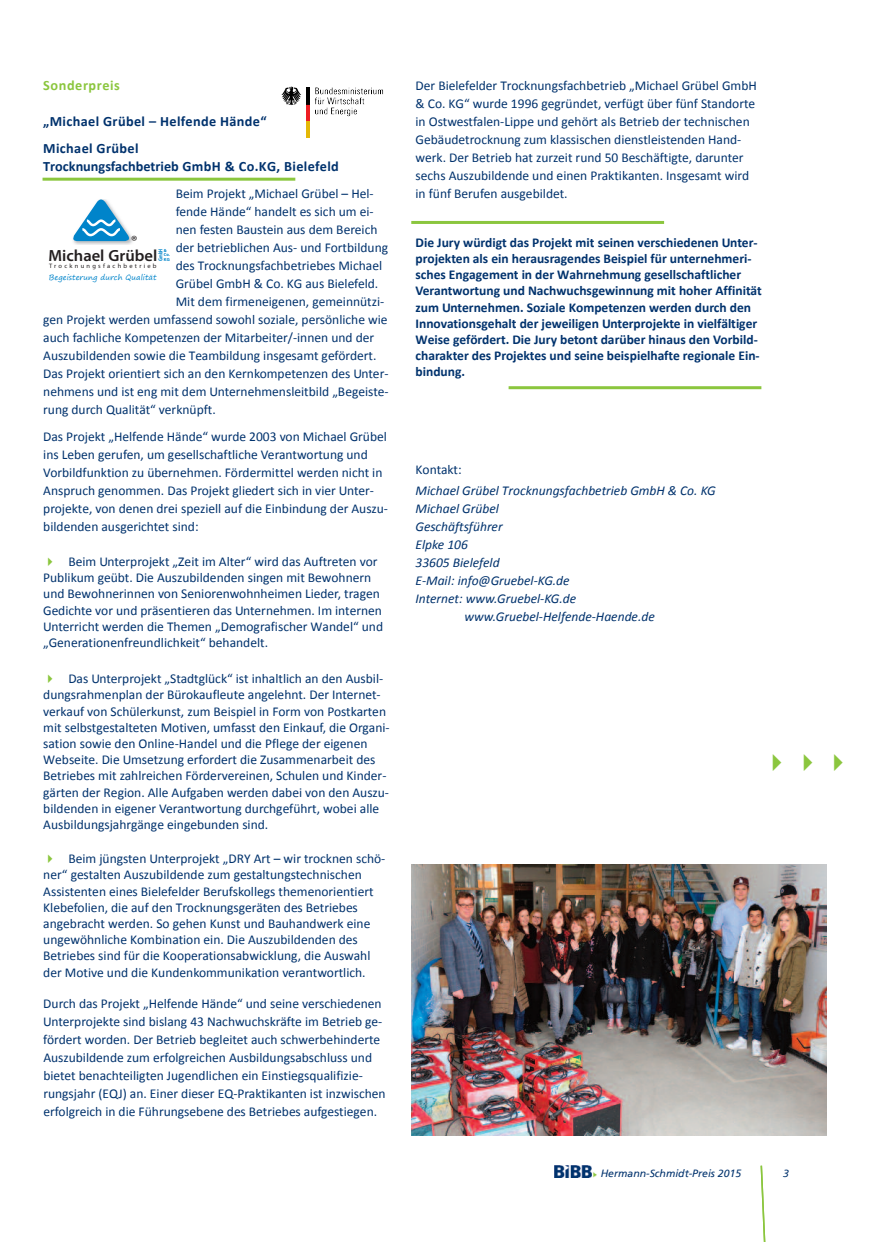
<style>
.page{position:relative;width:872px;height:1242px;background:#fff}
.page>*{position:absolute;margin:0;border:0;box-sizing:border-box;transform-origin:0 0}
.t1{font:27px "Webdings";color:#8bc63e}
.t2{font:600 16.2px "Myriad Pro";color:#231f20}
.t3{font:15px "Myriad Pro";color:#231f20}
.t4{font:700 14.25px/27px "Calibri";letter-spacing:.025em;color:#00326d}
.t5{font:700 14.25px "Calibri";color:#00326d}
.t6{font:700 14.25px "Calibri";letter-spacing:.04em;color:#8bc63e}
.t7{font:13.5px/16.2px "Calibri";color:#00326d}
.t8{font:700 13.5px/16.2px "Calibri";color:#00326d}
.t9{font:italic 13.5px "Calibri";color:#00326d}
.t10{font:italic 10.5px "Frutiger";color:#00326d}
.t11{font:7.5px "Segoe Print";color:#0084ca}
.t12{font:6.3px "Myriad Pro";letter-spacing:.345em;color:#231f20}
.t13{font:700 5.7px "Myriad Pro";color:#0084ca;scale:.75 1}
.t14{font:700 4.5px/4.2px "Myriad Pro";color:#0084ca;scale:.95 1}
.s1{color:#8bc63e}
</style>
<div class="page">
<img style="left:554px;top:1165px;width:42px;height:12px">
<svg style="left:760px;top:1165px;width:6px;height:77px"></svg>
<img style="left:73px;top:238px;width:60px;height:7px">
<svg style="left:73px;top:199px;width:59px;height:42px"></svg>
<img style="left:411px;top:864px;width:415px;height:271px">
<hr style="left:411px;top:221px;width:253px;height:3px;background:#8bc63e">
<hr style="left:508px;top:386px;width:253px;height:3px;background:#8bc63e">
<hr style="left:43px;top:178px;width:252px;height:3px;background:#8bc63e">
<svg style="left:281px;top:86px;width:103px;height:52px"></svg>
<p class="t6" style="left:43px;top:79px;width:78px">Sonderpreis</p>
<p class="t4" style="left:43px;top:109px;width:225px">„Michael Grübel – Helfende Hände“<br>Michael Grübel</p>
<p class="t5" style="left:43px;top:160px;width:297px">Trocknungsfachbetrieb GmbH &amp; Co.KG, Bielefeld</p>
<p class="t7" style="left:176px;top:187px;width:200px">Beim Projekt „Michael Grübel – Hel-</p>
<p class="t7" style="left:176px;top:205px;width:199px">fende Hände“ handelt es sich um ei-</p>
<p class="t7" style="left:176px;top:223px;width:203px">nen festen Baustein aus dem Bereich</p>
<p class="t7" style="left:176px;top:241px;width:214px">der betrieblichen Aus- und Fortbildung</p>
<p class="t7" style="left:176px;top:259px;width:208px">des Trocknungsfachbetriebes Michael</p>
<p class="t7" style="left:176px;top:277px;width:204px">Grübel GmbH &amp; Co. KG aus Bielefeld.</p>
<p class="t7" style="left:176px;top:295px;width:210px">Mit dem firmeneigenen, gemeinnützi-</p>
<p class="t7" style="left:43px;top:313px;width:346px">gen Projekt werden umfassend sowohl soziale, persönliche wie</p>
<p class="t7" style="left:43px;top:331px;width:332px">auch fachliche Kompetenzen der Mitarbeiter/-innen und der</p>
<p class="t7" style="left:43px;top:349px;width:335px">Auszubildenden sowie die Teambildung insgesamt gefördert.</p>
<p class="t7" style="left:43px;top:367px;width:347px">Das Projekt orientiert sich an den Kernkompetenzen des Unter-</p>
<p class="t7" style="left:43px;top:385px;width:347px">nehmens und ist eng mit dem Unternehmensleitbild „Begeiste-</p>
<p class="t7" style="left:43px;top:403px;width:174px">rung durch Qualität“ verknüpft.</p>
<p class="t7" style="left:43px;top:429px;width:346px;line-height:18px">Das Projekt „Helfende Hände“ wurde 2003 von Michael Grübel ins Leben gerufen, um gesellschaftliche Verantwortung und Vorbildfunktion zu übernehmen. Fördermittel werden nicht in Anspruch genommen. Das Projekt gliedert sich in vier Unter&shy;projekte, von denen drei speziell auf die Einbindung der Auszu&shy;bildenden ausgerichtet sind:</p>
<p class="t7" style="left:43px;top:554px;width:341px"><span class="s1">✔</span> Beim Unterprojekt „Zeit im Alter“ wird das Auftreten vor Publikum geübt. Die Auszubildenden singen mit Bewohnern und Bewohnerinnen von Seniorenwohnheimen Lieder, tragen Gedichte vor und präsentieren das Unternehmen. Im internen Unterricht werden die Themen „Demografischer Wandel“ und „Generationenfreundlichkeit“ behandelt.</p>
<p class="t7" style="left:43px;top:671px;width:348px"><span class="s1">✔</span> Das Unterprojekt „Stadtglück“ ist inhaltlich an den Ausbil&shy;dungsrahmenplan der Bürokaufleute angelehnt. Der Internet&shy;verkauf von Schülerkunst, zum Beispiel in Form von Postkarten mit selbstgestalteten Motiven, umfasst den Einkauf, die Organi&shy;sation sowie den Online-Handel und die Pflege der eigenen Webseite. Die Umsetzung erfordert die Zusammenarbeit des Betriebes mit zahlreichen Fördervereinen, Schulen und Kinder&shy;gärten der Region. Alle Aufgaben werden dabei von den Auszu&shy;bildenden in eigener Verantwortung durchgeführt, wobei alle Ausbildungsjahrgänge eingebunden sind.</p>
<p class="t7" style="left:43px;top:851px;width:344px"><span class="s1">✔</span> Beim jüngsten Unterprojekt „DRY Art – wir trocknen schö&shy;ner“ gestalten Auszubildende zum gestaltungstechnischen Assistenten eines Bielefelder Berufskollegs themenorientiert Klebefolien, die auf den Trocknungsgeräten des Betriebes angebracht werden. So gehen Kunst und Bauhandwerk eine ungewöhnliche Kombination ein. Die Auszubildenden des Betriebes sind für die Kooperationsabwicklung, die Auswahl der Motive und die Kundenkommunikation verantwortlich.</p>
<p class="t7" style="left:43px;top:996px;width:344px;line-height:18px">Durch das Projekt „Helfende Hände“ und seine verschiedenen Unterprojekte sind bislang 43 Nachwuchskräfte im Betrieb ge&shy;fördert worden. Der Betrieb begleitet auch schwerbehinderte Auszubildende zum erfolgreichen Ausbildungsabschluss und bietet benachteiligten Jugendlichen ein Einstiegsqualifizie&shy;rungsjahr (EQJ) an. Einer dieser EQ-Praktikanten ist inzwischen erfolgreich in die Führungsebene des Betriebes aufgestiegen.</p>
<p class="t3" style="left:131px;top:235px;width:8px">®</p>
<p class="t2" style="left:48px;top:249px;width:110px">Michael Grübel</p>
<p class="t12" style="left:49px;top:263px;width:109px">Trocknungsfachbetrieb</p>
<p class="t13" style="left:158px;top:261px;width:18px;rotate:-90deg">GmbH</p>
<p class="t14" style="left:164px;top:249px;width:8px">&amp;<br>Co.<br>KG</p>
<p class="t11" style="left:49px;top:271px;width:109px">Begeisterung durch Qualität</p>
<p class="t7" style="left:415px;top:78px;width:343px;line-height:18px">Der Bielefelder Trocknungsfachbetrieb „Michael Grübel GmbH &amp; Co. KG“ wurde 1996 gegründet, verfügt über fünf Standorte in Ostwestfalen-Lippe und gehört als Betrieb der technischen Gebäudetrocknung zum klassischen dienstleistenden Hand&shy;werk. Der Betrieb hat zurzeit rund 50 Beschäftigte, darunter sechs Auszubildende und einen Praktikanten. Insgesamt wird in fünf Berufen ausgebildet.</p>
<p class="t8" style="left:415px;top:235px;width:348px">Die Jury würdigt das Projekt mit seinen verschiedenen Unter&shy;projekten als ein herausragendes Beispiel für unternehmeri&shy;sches Engagement in der Wahrnehmung gesellschaftlicher Verantwortung und Nachwuchsgewinnung mit hoher Affinität zum Unternehmen. Soziale Kompetenzen werden durch den Innovationsgehalt der jeweiligen Unterprojekte in vielfältiger Weise gefördert. Die Jury betont darüber hinaus den Vorbild&shy;charakter des Projektes und seine beispielhafte regionale Ein&shy;bindung.</p>
<p class="t7" style="left:415px;top:462px;width:48px">Kontakt:</p>
<p class="t9" style="left:415px;top:485px;width:302px">Michael Grübel Trocknungsfachbetrieb GmbH &amp; Co. KG</p>
<p class="t9" style="left:415px;top:503px;width:85px">Michael Grübel</p>
<p class="t9" style="left:415px;top:521px;width:89px">Geschäftsführer</p>
<p class="t9" style="left:415px;top:539px;width:54px">Elpke 106</p>
<p class="t9" style="left:415px;top:557px;width:86px">33605 Bielefeld</p>
<p class="t9" style="left:415px;top:575px;width:156px">E-Mail: info@Gruebel-KG.de</p>
<p class="t9" style="left:415px;top:593px;width:162px">Internet: www.Gruebel-KG.de</p>
<p class="t9" style="left:464px;top:611px;width:192px">www.Gruebel-Helfende-Haende.de</p>
<h1 class="t1" style="left:763px;top:749px;width:90px">✔✔✔</h1>
<p class="t10" style="left:600px;top:1167px;width:142px">Hermann-Schmidt-Preis 2015</p>
<p class="t10" style="left:783px;top:1167px;width:7px">3</p>
</div>
